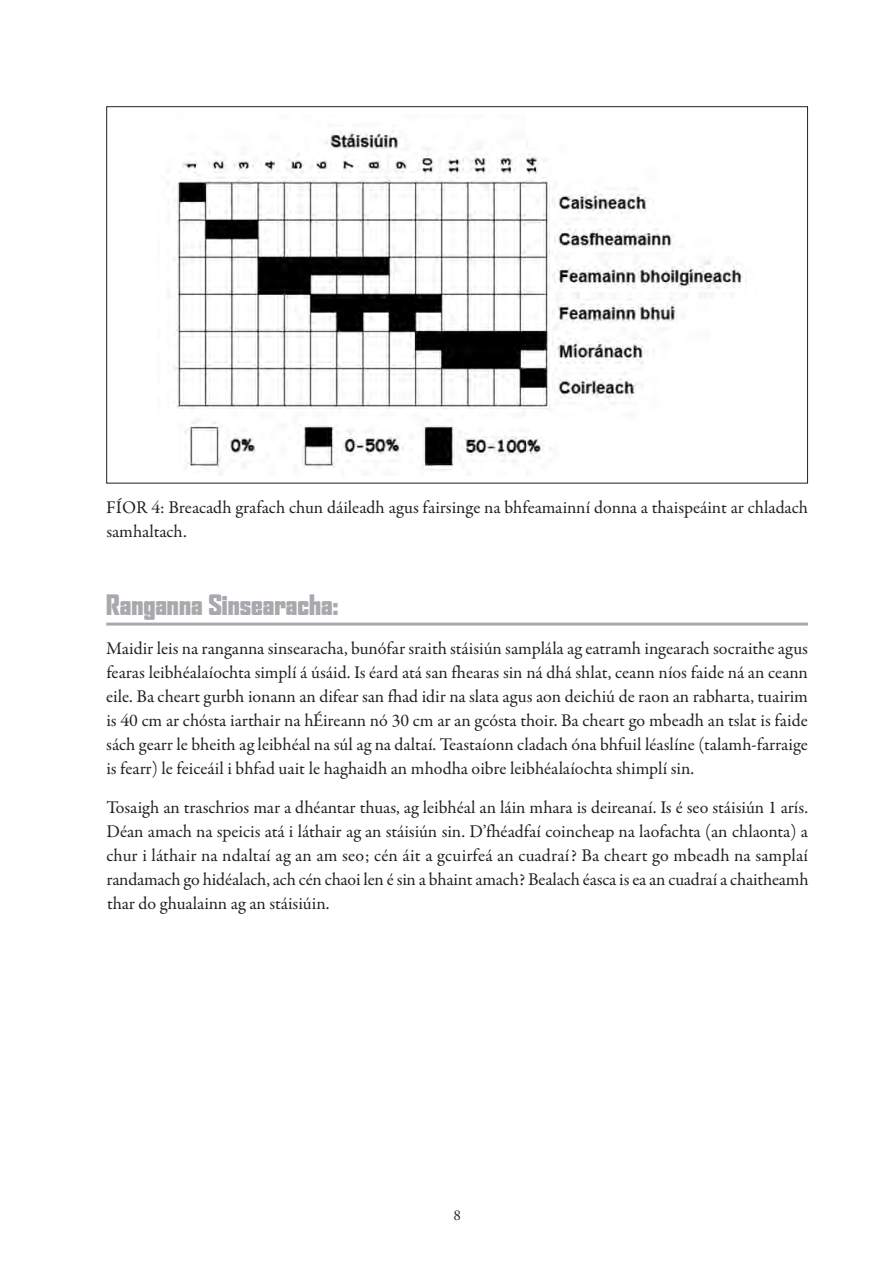
<style>
.page{position:relative;width:893px;height:1263px;background:#fff}
.page>*{position:absolute;margin:0;border:0;box-sizing:border-box;transform-origin:0 0}
.t1{font:900 27px "Agency FB";color:#a8a9ad}
.t2{font:18px/24px "Garamond Premr Pro";color:#231f20;text-align:justify}
.t3{font:15px "Adobe Garamond Pro";color:#231f20}
</style>
<div class="page">
<hr style="left:106px;top:623px;width:702px;height:3px;background:#a8a9ad">
<img style="left:168px;top:130px;width:578px;height:346px">
<p class="t2" style="left:106px;top:496px;width:703px">FÍOR 4: Breacadh grafach chun dáileadh agus fairsinge na bhfeamainní donna a thaispeáint ar chladach samhaltach.</p>
<h1 class="t1" style="left:106px;top:589px;width:233px">Ranganna Sinsearacha:</h1>
<p class="t2" style="left:106px;top:637px;width:703px">Maidir leis na ranganna sinsearacha, bunófar sraith stáisiún samplála ag eatramh ingearach socraithe agus fearas leibhéalaíochta simplí á úsáid. Is éard atá san fhearas sin ná dhá shlat, ceann níos faide ná an ceann eile. Ba cheart gurbh ionann an difear san fhad idir na slata agus aon deichiú de raon an rabharta, tuairim is 40 cm ar chósta iarthair na hÉireann nó 30 cm ar an gcósta thoir. Ba cheart go mbeadh an tslat is faide sách gearr le bheith ag leibhéal na súl ag na daltaí. Teastaíonn cladach óna bhfuil léaslíne (talamh-farraige is fearr) le feiceáil i bhfad uait le haghaidh an mhodha oibre leibhéalaíochta shimplí sin.</p>
<p class="t2" style="left:106px;top:796px;width:704px">Tosaigh an traschrios mar a dhéantar thuas, ag leibhéal an láin mhara is deireanaí. Is é seo stáisiún 1 arís.<br>Déan amach na speicis atá i láthair ag an stáisiún sin. D’fhéadfaí coincheap na laofachta (an chlaonta) a chur i láthair na ndaltaí ag an am seo; cén áit a gcuirfeá an cuadraí? Ba cheart go mbeadh na samplaí randamach go hidéalach, ach cén chaoi len é sin a bhaint amach? Bealach éasca is ea an cuadraí a chaitheamh thar do ghualainn ag an stáisiúin.</p>
<p class="t3" style="left:453px;top:1209px;width:9px">8</p>
</div>
